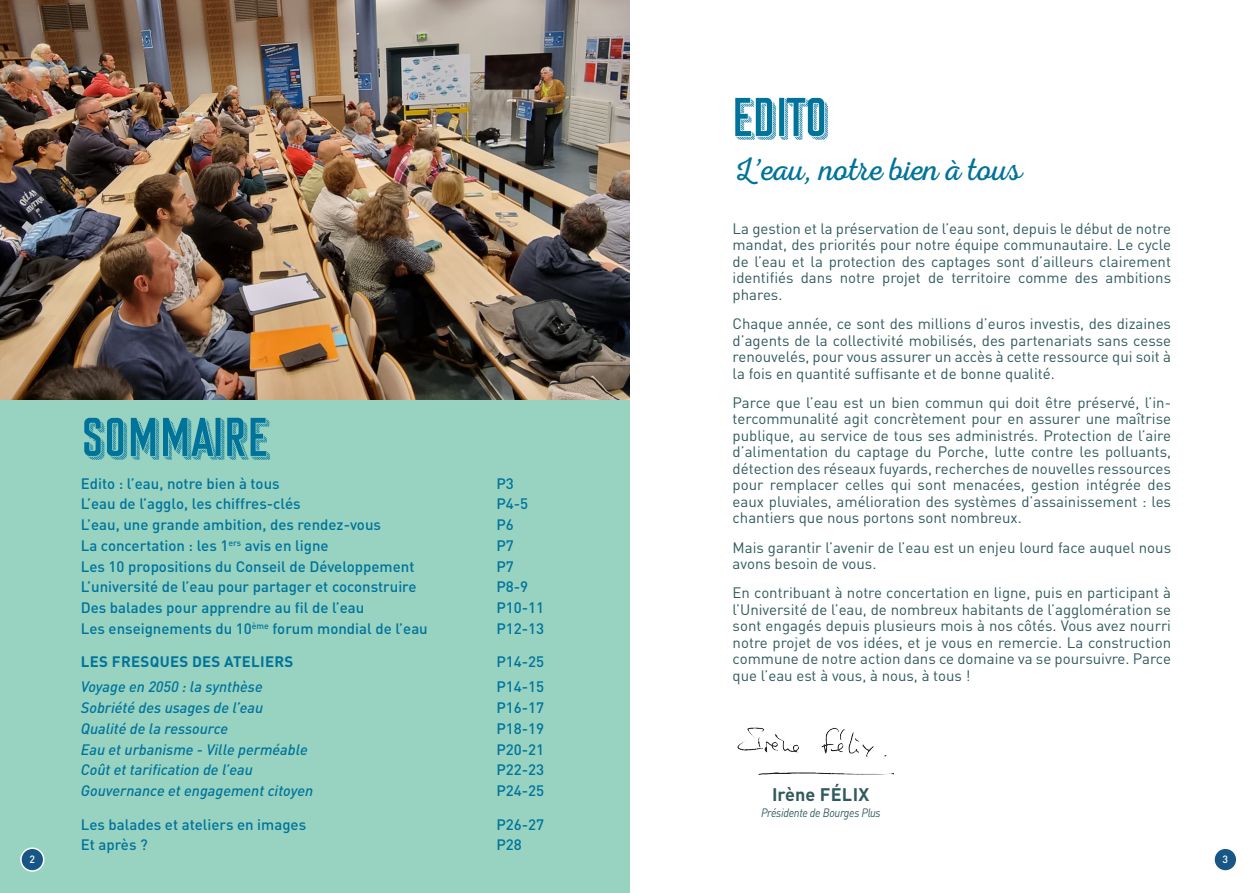
<style>
.page{position:relative;width:1259px;height:893px;background:#fff}
.page>*{position:absolute;margin:0;border:0;box-sizing:border-box;transform-origin:0 0}
.t1{font:60px "Sunset Boulevard";color:#00739a}
.t2{font:32.7px "Nexa Rust Script L 00";letter-spacing:.005em;color:#00739a}
.TEXTE_BASES{font:700 18px "DIN Pro";letter-spacing:.01em;color:#305a5d}
.t3{font:15px/16.5px "DIN Pro";color:#305a5d;text-align:justify}
.t4{font:500 15px "DIN Pro";color:#00739a}
.t5{font:italic 500 15px "DIN Pro";color:#00739a}
.t6{font:700 15px "DIN Pro";letter-spacing:.02em;color:#00739a}
.TEXTE_BASES-2{font:italic 12px "DIN Pro";letter-spacing:-.025em;color:#305a5d;scale:.9 1}
.t7{font:500 10.5px "DIN Pro";color:#fff}
</style>
<div class="page">
<div style="left:0;top:0;width:629px;height:893px;background:#98d3c2"></div>
<img style="left:737px;top:727px;width:157px;height:48px">
<img style="left:0;top:0;width:629px;height:400px">
<div style="left:21px;top:848px;width:23px;height:23px;background:#185686;border-radius:50%"></div>
<div style="left:20px;top:847px;width:24px;height:25px;border:2px solid #fff;border-radius:50%"></div>
<div style="left:1214px;top:848px;width:22px;height:23px;background:#185686;border-radius:50%"></div>
<div style="left:1213px;top:847px;width:24px;height:25px;border:2px solid #fff;border-radius:50%"></div>
<p class="t1" style="left:82px;top:415px;width:187px">SOMMAIRE</p>
<p class="t4" style="left:81px;top:471px;width:200px">Edito : l’eau, notre bien à tous</p>
<p class="t4" style="left:496px;top:471px;width:19px">P3</p>
<p class="t4" style="left:81px;top:492px;width:221px">L’eau de l’agglo, les chiffres-clés</p>
<p class="t4" style="left:496px;top:492px;width:33px">P4-5</p>
<p class="t4" style="left:81px;top:513px;width:302px">L’eau, une grande ambition, des rendez-vous</p>
<p class="t4" style="left:496px;top:513px;width:19px">P6</p>
<p class="t4" style="left:81px;top:533px;width:249px">La concertation : les 1<sup>ers</sup> avis en ligne</p>
<p class="t4" style="left:496px;top:533px;width:19px">P7</p>
<p class="t4" style="left:81px;top:554px;width:335px">Les 10 propositions du Conseil de Développement</p>
<p class="t4" style="left:496px;top:554px;width:19px">P7</p>
<p class="t4" style="left:81px;top:575px;width:337px">L’université de l’eau pour partager et coconstruire</p>
<p class="t4" style="left:496px;top:575px;width:33px">P8-9</p>
<p class="t4" style="left:81px;top:596px;width:285px">Des balades pour apprendre au fil de l’eau</p>
<p class="t4" style="left:496px;top:596px;width:49px">P10-11</p>
<p class="t4" style="left:81px;top:616px;width:348px">Les enseignements du 10<sup>ème</sup> forum mondial de l’eau</p>
<p class="t4" style="left:496px;top:616px;width:49px">P12-13</p>
<p class="t6" style="left:81px;top:649px;width:214px">LES FRESQUES DES ATELIERS</p>
<p class="t4" style="left:496px;top:650px;width:49px">P14-25</p>
<p class="t5" style="left:81px;top:675px;width:183px">Voyage en 2050 : la synthèse</p>
<p class="t4" style="left:496px;top:675px;width:49px">P14-15</p>
<p class="t5" style="left:81px;top:696px;width:184px">Sobriété des usages de l’eau</p>
<p class="t4" style="left:496px;top:696px;width:49px">P16-17</p>
<p class="t5" style="left:81px;top:716px;width:149px">Qualité de la ressource</p>
<p class="t4" style="left:496px;top:716px;width:49px">P18-19</p>
<p class="t5" style="left:81px;top:737px;width:228px">Eau et urbanisme - Ville perméable</p>
<p class="t4" style="left:496px;top:737px;width:49px">P20-21</p>
<p class="t5" style="left:81px;top:758px;width:173px">Coût et tarification de l’eau</p>
<p class="t4" style="left:496px;top:758px;width:49px">P22-23</p>
<p class="t5" style="left:81px;top:779px;width:234px">Gouvernance et engagement citoyen</p>
<p class="t4" style="left:496px;top:779px;width:49px">P24-25</p>
<p class="t4" style="left:81px;top:812px;width:227px">Les balades et ateliers en images</p>
<p class="t4" style="left:496px;top:812px;width:49px">P26-27</p>
<p class="t4" style="left:81px;top:833px;width:68px">Et après ?</p>
<p class="t4" style="left:496px;top:833px;width:27px">P28</p>
<p class="t1" style="left:732px;top:95px;width:97px">EDITO</p>
<p class="t2" style="left:735px;top:152px;width:288px">L’eau, notre bien à tous</p>
<p class="t3" style="left:732px;top:219px;width:440px">La gestion et la préservation de l’eau sont, depuis le début de notre mandat, des priorités pour notre équipe communautaire. Le cycle de l’eau et la protection des captages sont d’ailleurs clairement identifiés dans notre projet de territoire comme des ambitions phares.</p>
<p class="t3" style="left:732px;top:314px;width:440px">Chaque année, ce sont des millions d’euros investis, des dizaines d’agents de la collectivité mobilisés, des partenariats sans cesse renouvelés, pour vous assurer un accès à cette ressource qui soit à la fois en quantité suffisante et de bonne qualité.</p>
<p class="t3" style="left:732px;top:393px;width:440px">Parce que l’eau est un bien commun qui doit être préservé, l’in&shy;tercommunalité agit concrètement pour en assurer une maîtrise publique, au service de tous ses administrés. Protection de l’aire d’alimentation du captage du Porche, lutte contre les polluants, détection des réseaux fuyards, recherches de nouvelles ressources pour remplacer celles qui sont menacées, gestion intégrée des eaux pluviales, amélioration des systèmes d’assainissement : les chantiers que nous portons sont nombreux.</p>
<p class="t3" style="left:732px;top:538px;width:440px">Mais garantir l’avenir de l’eau est un enjeu lourd face auquel nous avons besoin de vous.</p>
<p class="t3" style="left:732px;top:583px;width:440px">En contribuant à notre concertation en ligne, puis en participant à l’Université de l’eau, de nombreux habitants de l’agglomération se sont engagés depuis plusieurs mois à nos côtés. Vous avez nourri notre projet de vos idées, et je vous en remercie. La construction commune de notre action dans ce domaine va se poursuivre. Parce que l’eau est à vous, à nous, à tous !</p>
<p class="TEXTE_BASES" style="left:772px;top:779px;width:99px">Irène FÉLIX</p>
<p class="TEXTE_BASES-2" style="left:761px;top:804px;width:134px">Présidente de Bourges Plus</p>
<p class="t7" style="left:30px;top:851px;width:7px">2</p>
<p class="t7" style="left:1222px;top:851px;width:7px">3</p>
</div>
